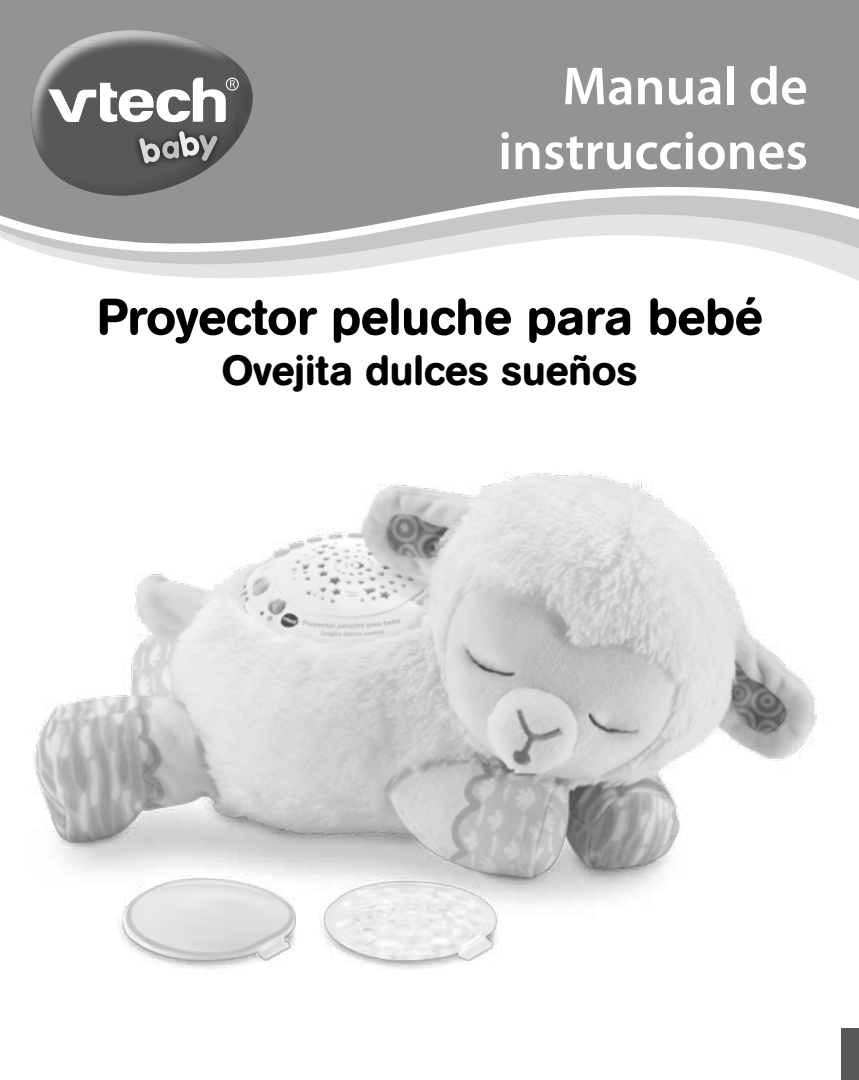
<style>
.page{position:relative;width:859px;height:1080px;background:#fff}
.page>*{position:absolute;margin:0;border:0;box-sizing:border-box;transform-origin:0 0}
.t1{font:600 54px/64.8px "Myriad Pro";color:#fff;text-align:right}
.t2{font:500 51px "AG Book Rounded";color:#000}
.t3{font:500 42px "AG Book Rounded";color:#000}
</style>
<div class="page">
<svg style="left:102px;top:267px;width:757px;height:14px"></svg>
<svg style="left:49px;top:255px;width:810px;height:12px"></svg>
<svg style="left:22px;top:246px;width:837px;height:9px"></svg>
<svg style="left:0;top:0;width:859px;height:246px;background:#9e9fa1"></svg>
<div style="left:842px;top:1029px;width:17px;height:51px;background:#58585a"></div>
<svg style="left:31px;top:30px;width:231px;height:166px;background:#707173"></svg>
<img style="left:44px;top:162px;width:113px;height:34px">
<img style="left:239px;top:66px;width:14px;height:71px">
<img style="left:65px;top:30px;width:148px;height:18px">
<img style="left:31px;top:48px;width:34px;height:98px">
<svg style="left:48px;top:78px;width:191px;height:44px"></svg>
<div style="left:132px;top:125px;width:92px;height:45px;background:#000;opacity:.75"></div>
<svg style="left:139px;top:131px;width:78px;height:33px;background:#7a7a7c"></svg>
<img style="left:34px;top:472px;width:808px;height:606px">
<p class="t1" style="left:498px;top:52px;width:311px">Manual de instrucciones</p>
<p class="t2" style="left:97px;top:287px;width:667px">Proyector peluche para bebé</p>
<p class="t3" style="left:222px;top:346px;width:417px">Ovejita dulces sueños</p>
</div>
